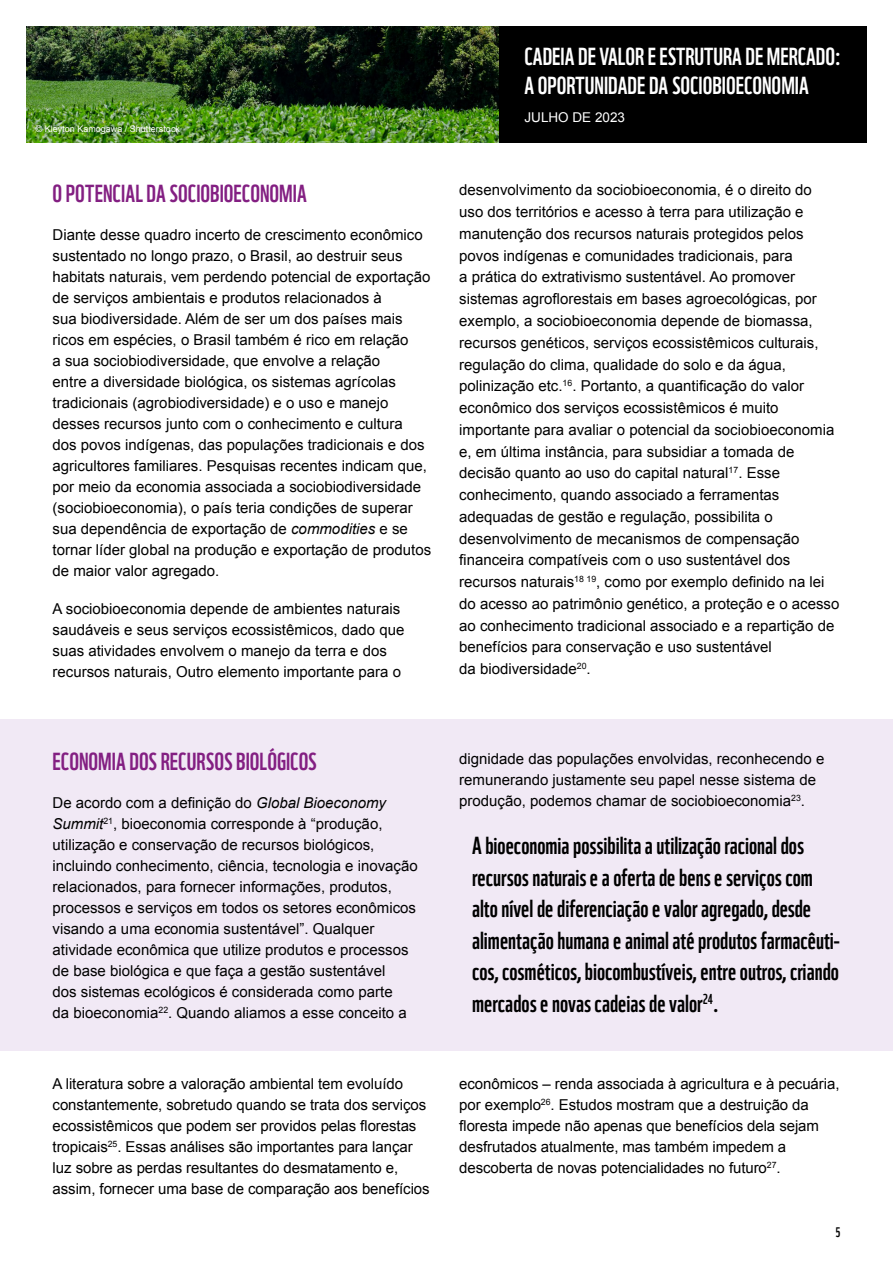
<style>
.page{position:relative;width:893px;height:1263px;background:#fff}
.page>*{position:absolute;margin:0;border:0;box-sizing:border-box;transform-origin:0 0}
.t1{font:24px/31.5px "WWF";color:#000}
.t2{font:24px/28.8px "WWF";color:#fff}
.t3{font:24px "WWF";color:#831f82}
.t4{font:15px/21px "Arial";color:#000}
.t5{font:13.5px "Arial";color:#fff}
.t6{font:13.5px "WWF";color:#000}
.t7{font:9px "Arial";color:#fff}
.s1{font-style:italic}
</style>
<div class="page">
<img style="left:26px;top:26px;width:473px;height:116px">
<div style="left:499px;top:26px;width:368px;height:116px;background:#000"></div>
<div style="left:0;top:719px;width:893px;height:332px;background:#f1e9f5"></div>
<p class="t7" style="left:36px;top:123px;width:146px">© Kleyton Kamogawa / Shutterstock</p>
<h1 class="t3" style="left:53px;top:174px;width:256px">O POTENCIAL DA SOCIOBIOECONOMIA</h1>
<p class="t4" style="left:53px;top:224px;width:380px">Diante desse quadro incerto de crescimento econômico sustentado no longo prazo, o Brasil, ao destruir seus habitats naturais, vem perdendo potencial de exportação de serviços ambientais e produtos relacionados à<br>sua biodiversidade. Além de ser um dos países mais ricos em espécies, o Brasil também é rico em relação<br>a sua sociobiodiversidade, que envolve a relação<br>entre a diversidade biológica, os sistemas agrícolas tradicionais (agrobiodiversidade) e o uso e manejo desses recursos junto com o conhecimento e cultura<br>dos povos indígenas, das populações tradicionais e dos agricultores familiares. Pesquisas recentes indicam que, por meio da economia associada a sociobiodiversidade (sociobioeconomia), o país teria condições de superar sua dependência de exportação de <span class="s1">commodities</span> e se tornar líder global na produção e exportação de produtos de maior valor agregado.</p>
<p class="t4" style="left:53px;top:598px;width:353px">A sociobioeconomia depende de ambientes naturais saudáveis e seus serviços ecossistêmicos, dado que suas atividades envolvem o manejo da terra e dos recursos naturais, Outro elemento importante para o</p>
<h1 class="t3" style="left:53px;top:742px;width:266px">ECONOMIA DOS RECURSOS BIOLÓGICOS</h1>
<p class="t4" style="left:53px;top:792px;width:367px">De acordo com a definição do <span class="s1">Global Bioeconomy Summit</span><sup>21</sup>, bioeconomia corresponde à “produção, utilização e conservação de recursos biológicos, incluindo conhecimento, ciência, tecnologia e inovação relacionados, para fornecer informações, produtos, processos e serviços em todos os setores econômicos visando a uma economia sustentável”. Qualquer atividade econômica que utilize produtos e processos de base biológica e que faça a gestão sustentável<br>dos sistemas ecológicos é considerada como parte<br>da bioeconomia<sup>22</sup>. Quando aliamos a esse conceito a</p>
<h1 class="t2" style="left:525px;top:40px;width:318px">CADEIA DE VALOR E ESTRUTURA DE MERCADO:<br>A OPORTUNIDADE DA SOCIOBIOECONOMIA</h1>
<p class="t5" style="left:525px;top:109px;width:102px">JULHO DE 2023</p>
<p class="t4" style="left:459px;top:179px;width:382px;line-height:21.8px">desenvolvimento da sociobioeconomia, é o direito do uso dos territórios e acesso à terra para utilização e manutenção dos recursos naturais protegidos pelos povos indígenas e comunidades tradicionais, para<br>a prática do extrativismo sustentável. Ao promover sistemas agroflorestais em bases agroecológicas, por exemplo, a sociobioeconomia depende de biomassa, recursos genéticos, serviços ecossistêmicos culturais, regulação do clima, qualidade do solo e da água, polinização etc.<sup>16</sup>. Portanto, a quantificação do valor econômico dos serviços ecossistêmicos é muito importante para avaliar o potencial da sociobioeconomia e, em última instância, para subsidiar a tomada de decisão quanto ao uso do capital natural<sup>17</sup>. Esse conhecimento, quando associado a ferramentas adequadas de gestão e regulação, possibilita o desenvolvimento de mecanismos de compensação financeira compatíveis com o uso sustentável dos recursos naturais<sup>18</sup> <sup>19</sup>, como por exemplo definido na lei do acesso ao patrimônio genético, a proteção e o acesso ao conhecimento tradicional associado e a repartição de benefícios para conservação e uso sustentável<br>da biodiversidade<sup>20</sup>.</p>
<p class="t4" style="left:459px;top:748px;width:367px">dignidade das populações envolvidas, reconhecendo e remunerando justamente seu papel nesse sistema de produção, podemos chamar de sociobioeconomia<sup>23</sup>.</p>
<p class="t1" style="left:472px;top:827px;width:369px">A bioeconomia possibilita a utilização racional dos recursos naturais e a oferta de bens e serviços com alto nível de diferenciação e valor agregado, desde alimentação humana e animal até produtos farmacêuti&shy;cos, cosméticos, biocombustíveis, entre outros, criando mercados e novas cadeias de valor<sup>24</sup>.</p>
<p class="t4" style="left:53px;top:1073px;width:379px">A literatura sobre a valoração ambiental tem evoluído constantemente, sobretudo quando se trata dos serviços ecossistêmicos que podem ser providos pelas florestas tropicais<sup>25</sup>. Essas análises são importantes para lançar luz sobre as perdas resultantes do desmatamento e, assim, fornecer uma base de comparação aos benefícios</p>
<p class="t4" style="left:459px;top:1073px;width:382px">econômicos – renda associada à agricultura e à pecuária, por exemplo<sup>26</sup>. Estudos mostram que a destruição da floresta impede não apenas que benefícios dela sejam desfrutados atualmente, mas também impedem a descoberta de novas potencialidades no futuro<sup>27</sup>.</p>
<p class="t6" style="left:835px;top:1221px;width:6px">5</p>
</div>
